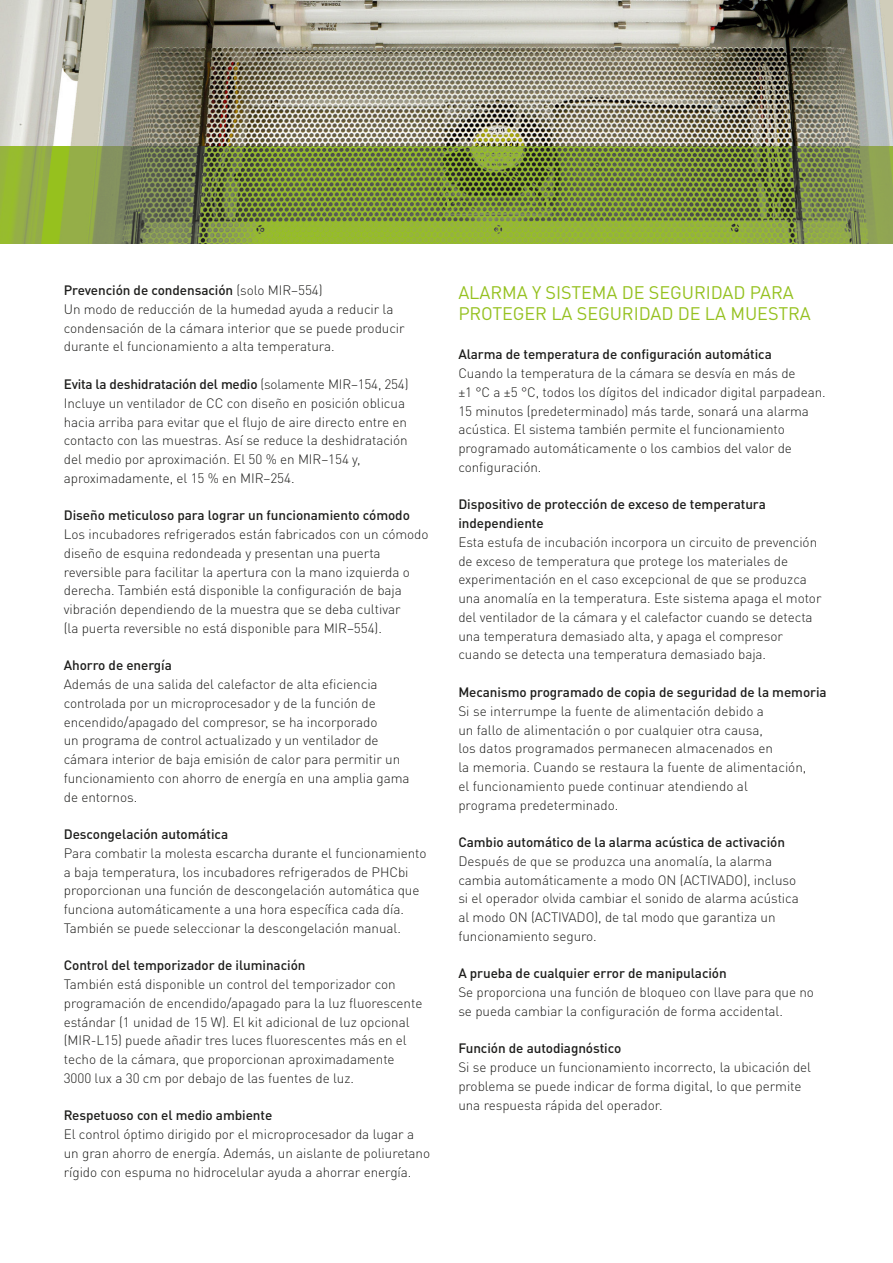
<style>
.page{position:relative;width:893px;height:1263px;background:#fff}
.page>*{position:absolute;margin:0;border:0;box-sizing:border-box;transform-origin:0 0}
.t1{font:18px/21px "DIN Pro";letter-spacing:-.005em;color:#95c11f}
.t2{font:300 13.5px/18.8px "DIN Pro";letter-spacing:-.005em;color:#1d1d1b}
.t3{font:500 13.5px/18.8px "DIN Pro";letter-spacing:-.005em;color:#1d1d1b}
.s1{font-weight:500}
</style>
<div class="page">
<img style="left:0;top:0;width:893px;height:147px">
<img style="left:0;top:147px;width:893px;height:96px">
<p class="t2" style="left:64px;top:280px;width:342px"><span class="s1">Prevención de condensación</span> (solo MIR–554)<br>Un modo de reducción de la humedad ayuda a reducir la condensación de la cámara interior que se puede producir durante el funcionamiento a alta temperatura.</p>
<p class="t2" style="left:64px;top:374px;width:346px"><span class="s1">Evita la deshidratación del medio</span> (solamente MIR–154, 254)<br>Incluye un ventilador de CC con diseño en posición oblicua hacia arriba para evitar que el flujo de aire directo entre en contacto con las muestras. Así se reduce la deshidratación del medio por aproximación. El 50 % en MIR–154 y, aproximadamente, el 15 % en MIR–254.</p>
<p class="t3" style="left:64px;top:504px;width:348px">Diseño meticuloso para lograr un funcionamiento cómodo</p>
<p class="t2" style="left:64px;top:524px;width:366px">Los incubadores refrigerados están fabricados con un cómodo diseño de esquina redondeada y presentan una puerta reversible para facilitar la apertura con la mano izquierda o derecha. También está disponible la configuración de baja vibración dependiendo de la muestra que se deba cultivar<br>(la puerta reversible no está disponible para MIR–554).</p>
<p class="t3" style="left:64px;top:655px;width:110px">Ahorro de energía</p>
<p class="t2" style="left:64px;top:674px;width:347px">Además de una salida del calefactor de alta eficiencia controlada por un microprocesador y de la función de encendido/apagado del compresor, se ha incorporado<br>un programa de control actualizado y un ventilador de cámara interior de baja emisión de calor para permitir un funcionamiento con ahorro de energía en una amplia gama de entornos.</p>
<p class="t3" style="left:64px;top:823px;width:166px">Descongelación automática</p>
<p class="t2" style="left:64px;top:842px;width:364px">Para combatir la molesta escarcha durante el funcionamiento a baja temperatura, los incubadores refrigerados de PHCbi proporcionan una función de descongelación automática que funciona automáticamente a una hora específica cada día.<br>También se puede seleccionar la descongelación manual.</p>
<p class="t3" style="left:64px;top:955px;width:243px">Control del temporizador de iluminación</p>
<p class="t2" style="left:64px;top:974px;width:360px">También está disponible un control del temporizador con programación de encendido/apagado para la luz fluorescente estándar (1 unidad de 15 W). El kit adicional de luz opcional (MIR-L15) puede añadir tres luces fluorescentes más en el techo de la cámara, que proporcionan aproximadamente 3000 lux a 30 cm por debajo de las fuentes de luz.</p>
<p class="t3" style="left:64px;top:1105px;width:210px">Respetuoso con el medio ambiente</p>
<p class="t2" style="left:64px;top:1124px;width:368px">El control óptimo dirigido por el microprocesador da lugar a un gran ahorro de energía. Además, un aislante de poliuretano rígido con espuma no hidrocelular ayuda a ahorrar energía.</p>
<h1 class="t1" style="left:458px;top:280px;width:354px">ALARMA Y SISTEMA DE SEGURIDAD PARA<br>PROTEGER LA SEGURIDAD DE LA MUESTRA</h1>
<p class="t3" style="left:458px;top:344px;width:315px">Alarma de temperatura de configuración automática</p>
<p class="t2" style="left:458px;top:363px;width:369px">Cuando la temperatura de la cámara se desvía en más de<br>±1 °C a ±5 °C, todos los dígitos del indicador digital parpadean.<br>15 minutos (predeterminado) más tarde, sonará una alarma acústica. El sistema también permite el funcionamiento programado automáticamente o los cambios del valor de configuración.</p>
<p class="t3" style="left:458px;top:494px;width:309px">Dispositivo de protección de exceso de temperatura independiente</p>
<p class="t2" style="left:458px;top:531px;width:365px">Esta estufa de incubación incorpora un circuito de prevención de exceso de temperatura que protege los materiales de experimentación en el caso excepcional de que se produzca una anomalía en la temperatura. Este sistema apaga el motor del ventilador de la cámara y el calefactor cuando se detecta una temperatura demasiado alta, y apaga el compresor cuando se detecta una temperatura demasiado baja.</p>
<p class="t3" style="left:458px;top:681px;width:370px">Mecanismo programado de copia de seguridad de la memoria</p>
<p class="t2" style="left:458px;top:700px;width:350px">Si se interrumpe la fuente de alimentación debido a<br>un fallo de alimentación o por cualquier otra causa,<br>los datos programados permanecen almacenados en<br>la memoria. Cuando se restaura la fuente de alimentación, el funcionamiento puede continuar atendiendo al programa predeterminado.</p>
<p class="t3" style="left:458px;top:831px;width:328px">Cambio automático de la alarma acústica de activación</p>
<p class="t2" style="left:458px;top:850px;width:342px">Después de que se produzca una anomalía, la alarma cambia automáticamente a modo ON (ACTIVADO), incluso si el operador olvida cambiar el sonido de alarma acústica al modo ON (ACTIVADO), de tal modo que garantiza un funcionamiento seguro.</p>
<p class="t3" style="left:458px;top:962px;width:270px">A prueba de cualquier error de manipulación</p>
<p class="t2" style="left:458px;top:982px;width:357px">Se proporciona una función de bloqueo con llave para que no se pueda cambiar la configuración de forma accidental.</p>
<p class="t3" style="left:458px;top:1037px;width:164px">Función de autodiagnóstico</p>
<p class="t2" style="left:458px;top:1057px;width:354px">Si se produce un funcionamiento incorrecto, la ubicación del problema se puede indicar de forma digital, lo que permite una respuesta rápida del operador.</p>
</div>
